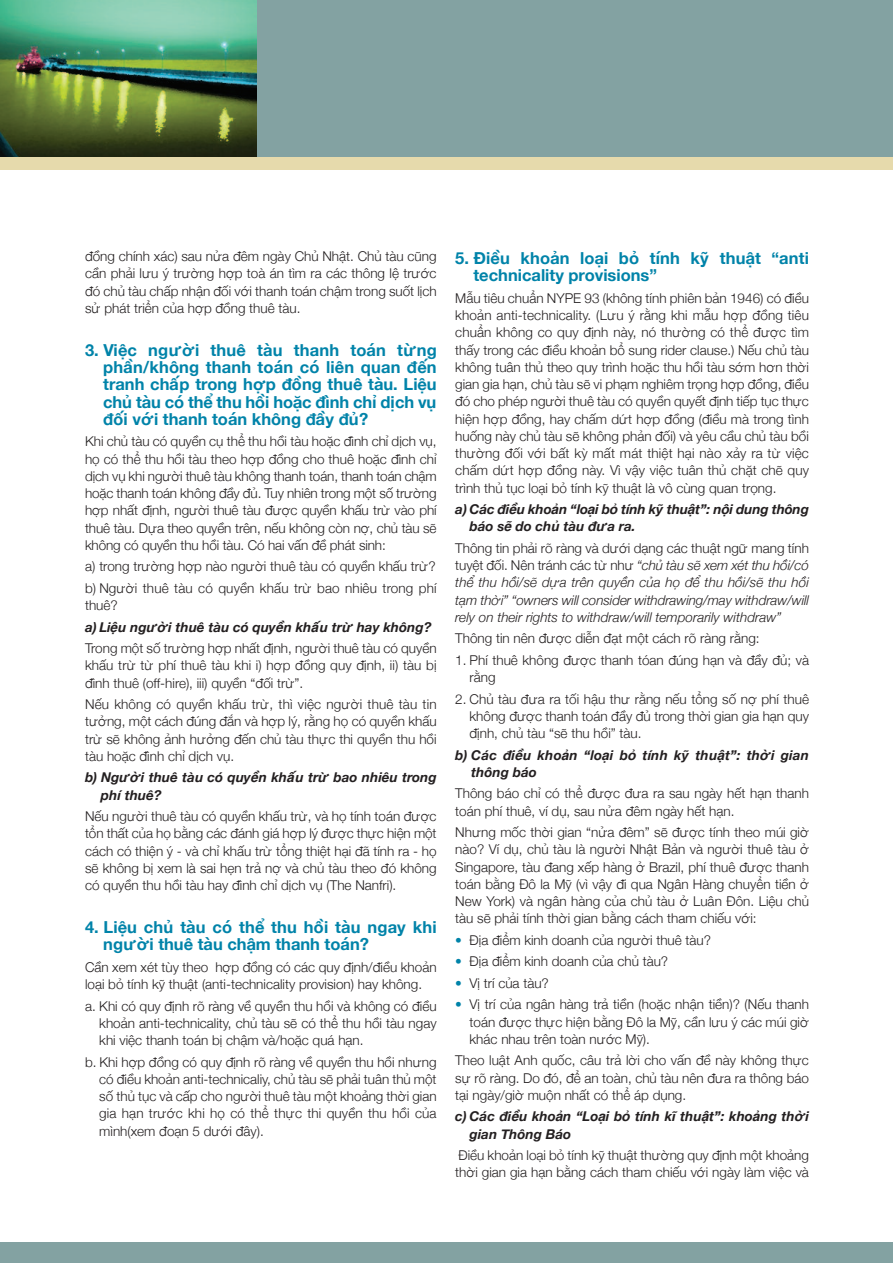
<style>
.page{position:relative;width:893px;height:1263px;background:#fff}
.page>*{position:absolute;margin:0;border:0;box-sizing:border-box;transform-origin:0 0}
.t1{font:700 16.5px/17.2px "Helvetica Neue";color:#0083a9}
.t2{font:300 13.5px/17.2px "Helvetica Neue";color:#231f20;text-align:justify}
.t3{font:italic 700 13.5px/17.2px "Helvetica Neue";color:#231f20}
.t4{font:italic 300 13.5px/17.2px "Helvetica Neue";color:#231f20;text-align:justify}
.s1{font-style:normal}
.s2{color:#0083a9}
</style>
<div class="page">
<div style="left:0;top:0;width:893px;height:164px;background:#83a2a2"></div>
<img style="left:0;top:0;width:256px;height:157px">
<div style="left:0;top:157px;width:893px;height:13px;background:#e6daac"></div>
<div style="left:0;top:1242px;width:893px;height:21px;background:#83a2a2"></div>
<p class="t2" style="left:85px;top:247px;width:353px">đồng chính xác) sau nửa đêm ngày Chủ Nhật. Chủ tàu cũng cần phải lưu ý trường hợp toà án tìm ra các thông lệ trước đó chủ tàu chấp nhận đối với thanh toán chậm trong suốt lịch sử phát triển của hợp đồng thuê tàu.</p>
<p class="t1" style="left:103px;top:341px;width:335px;text-align:justify;text-indent:-18px">3. Việc người thuê tàu thanh toán từng phần/không thanh toán có liên quan đến tranh chấp trong hợp đồng thuê tàu. Liệu chủ tàu có thể thu hồi hoặc đình chỉ dịch vụ đối với thanh toán không đầy đủ?</p>
<p class="t2" style="left:85px;top:433px;width:353px">Khi chủ tàu có quyền cụ thể thu hồi tàu hoặc đình chỉ dịch vụ, họ có thể thu hồi tàu theo hợp đồng cho thuê hoặc đình chỉ dịch vụ khi người thuê tàu không thanh toán, thanh toán chậm hoặc thanh toán không đầy đủ. Tuy nhiên trong một số trường hợp nhất định, người thuê tàu được quyền khấu trừ vào phí thuê tàu. Dựa theo quyền trên, nếu không còn nợ, chủ tàu sẽ không có quyền thu hồi tàu. Có hai vấn đề phát sinh:</p>
<p class="t2" style="left:85px;top:555px;width:353px;line-height:21.5px">a) trong trường hợp nào người thuê tàu có quyền khấu trừ? b) Người thuê tàu có quyền khấu trừ bao nhiêu trong phí</p>
<p class="t2" style="left:85px;top:596px;width:34px">thuê?</p>
<p class="t3" style="left:85px;top:618px;width:348px">a) Liệu người thuê tàu có quyền khấu trừ hay không?</p>
<p class="t2" style="left:85px;top:639px;width:353px">Trong một số trường hợp nhất định, người thuê tàu có quyền khấu trừ từ phí thuê tàu khi i) hợp đồng quy định, ii) tàu bị đình thuê (off-hire), iii) quyền “đối trừ”.</p>
<p class="t2" style="left:85px;top:695px;width:353px">Nếu không có quyền khấu trừ, thì việc người thuê tàu tin tưởng, một cách đúng đắn và hợp lý, rằng họ có quyền khấu trừ sẽ không ảnh hưởng đến chủ tàu thực thi quyền thu hồi tàu hoặc đình chỉ dịch vụ.</p>
<p class="t3" style="left:101px;top:769px;width:337px;text-indent:-16px">b) Người thuê tàu có quyền khấu trừ bao nhiêu trong phí thuê?</p>
<p class="t2" style="left:85px;top:807px;width:353px">Nếu người thuê tàu có quyền khấu trừ, và họ tính toán được tổn thất của họ bằng các đánh giá hợp lý được thực hiện một cách có thiện ý - và chỉ khấu trừ tổng thiệt hại đã tính ra - họ sẽ không bị xem là sai hẹn trả nợ và chủ tàu theo đó không có quyền thu hồi tàu hay đình chỉ dịch vụ (The Nanfri).</p>
<p class="t1" style="left:103px;top:918px;width:335px;text-indent:-18px">4. Liệu chủ tàu có thể thu hồi tàu ngay khi người thuê tàu chậm thanh toán?</p>
<p class="t2" style="left:85px;top:958px;width:353px">Cần xem xét tùy theo hợp đồng có các quy định/điều khoản loại bỏ tính kỹ thuật (anti-technicality provision) hay không.</p>
<p class="t2" style="left:99px;top:997px;width:339px;text-indent:-14px">a. Khi có quy định rõ ràng về quyền thu hồi và không có điều khoản anti-technicality, chủ tàu sẽ có thể thu hồi tàu ngay khi việc thanh toán bị chậm và/hoặc quá hạn.</p>
<p class="t2" style="left:99px;top:1053px;width:339px;text-indent:-14px">b. Khi hợp đồng có quy định rõ ràng về quyền thu hồi nhưng có điều khoản anti-technicaliy, chủ tàu sẽ phải tuân thủ một số thủ tục và cấp cho người thuê tàu một khoảng thời gian gia hạn trước khi họ có thể thực thi quyền thu hồi của mình(xem đoạn 5 dưới đây).</p>
<p class="t1" style="left:473px;top:249px;width:337px;text-indent:-18px">5. Điều khoản loại bỏ tính kỹ thuật “anti technicality provisions”</p>
<p class="t2" style="left:455px;top:289px;width:355px">Mẫu tiêu chuẩn NYPE 93 (không tính phiên bản 1946) có điều khoản anti-technicality. (Lưu ý rằng khi mẫu hợp đồng tiêu chuẩn không co quy định này, nó thường có thể được tìm thấy trong các điều khoản bổ sung rider clause.) Nếu chủ tàu không tuân thủ theo quy trình hoặc thu hồi tàu sớm hơn thời gian gia hạn, chủ tàu sẽ vi phạm nghiêm trọng hợp đồng, điều đó cho phép người thuê tàu có quyền quyết định tiếp tục thực hiện hợp đồng, hay chấm dứt hợp đồng (điều mà trong tình huống này chủ tàu sẽ không phản đối) và yêu cầu chủ tàu bồi thường đối với bất kỳ mất mát thiệt hại nào xảy ra từ việc chấm dứt hợp đồng này. Vì vậy việc tuân thủ chặt chẽ quy trình thủ tục loại bỏ tính kỹ thuật là vô cùng quan trọng.</p>
<p class="t3" style="left:470px;top:500px;width:341px;text-indent:-14px">a) Các điều khoản “loại bỏ tính kỹ thuật”: nội dung thông báo sẽ do chủ tàu đưa ra.</p>
<p class="t4" style="left:455px;top:539px;width:355px"><span class="s1">Thông tin phải rõ ràng và dưới dạng các thuật ngữ mang tính tuyệt đối. Nên tránh các từ như</span> “chủ tàu sẽ xem xét thu hồi/có thể thu hồi/sẽ dựa trên quyền của họ để thu hồi/sẽ thu hồi tạm thời” “owners will consider withdrawing/may withdraw/will rely on their rights to withdraw/will temporarily withdraw”</p>
<p class="t2" style="left:455px;top:630px;width:306px">Thông tin nên được diễn đạt một cách rõ ràng rằng:</p>
<p class="t2" style="left:470px;top:651px;width:341px;text-indent:-14px">1. Phí thuê không được thanh tóan đúng hạn và đầy đủ; và rằng</p>
<p class="t2" style="left:470px;top:690px;width:341px;text-indent:-14px">2. Chủ tàu đưa ra tối hậu thư rằng nếu tổng số nợ phí thuê không được thanh toán đầy đủ trong thời gian gia hạn quy định, chủ tàu “sẽ thu hồi” tàu.</p>
<p class="t3" style="left:471px;top:746px;width:339px;text-indent:-16px">b) Các điều khoản “loại bỏ tính kỹ thuật”: thời gian thông báo</p>
<p class="t2" style="left:455px;top:785px;width:355px">Thông báo chỉ có thể được đưa ra sau ngày hết hạn thanh toán phí thuê, ví dụ, sau nửa đêm ngày hết hạn.</p>
<p class="t2" style="left:455px;top:823px;width:355px">Nhưng mốc thời gian “nửa đêm” sẽ được tính theo múi giờ nào? Ví dụ, chủ tàu là người Nhật Bản và người thuê tàu ở Singapore, tàu đang xếp hàng ở Brazil, phí thuê được thanh toán bằng Đô la Mỹ (vì vậy đi qua Ngân Hàng chuyển tiền ở New York) và ngân hàng của chủ tàu ở Luân Đôn. Liệu chủ tàu sẽ phải tính thời gian bằng cách tham chiếu với:</p>
<p class="t2" style="left:455px;top:931px;width:257px"><span class="s2">•</span> Địa điểm kinh doanh của người thuê tàu?</p>
<p class="t2" style="left:455px;top:953px;width:214px"><span class="s2">•</span> Địa điểm kinh doanh của chủ tàu?</p>
<p class="t2" style="left:455px;top:974px;width:95px"><span class="s2">•</span> Vị trí của tàu?</p>
<p class="t2" style="left:470px;top:996px;width:341px;text-indent:-14px"><span class="s2">•</span> Vị trí của ngân hàng trả tiền (hoặc nhận tiền)? (Nếu thanh toán được thực hiện bằng Đô la Mỹ, cần lưu ý các múi giờ khác nhau trên toàn nước Mỹ).</p>
<p class="t2" style="left:455px;top:1052px;width:355px">Theo luật Anh quốc, câu trả lời cho vấn đề này không thực sự rõ ràng. Do đó, để an toàn, chủ tàu nên đưa ra thông báo tại ngày/giờ muộn nhất có thể áp dụng.</p>
<p class="t3" style="left:470px;top:1108px;width:341px;text-indent:-14px">c) Các điều khoản “Loại bỏ tính kĩ thuật”: khoảng thời gian Thông Báo</p>
<p class="t2" style="left:455px;top:1146px;width:355px">Điều khoản loại bỏ tính kỹ thuật thường quy định một khoảng thời gian gia hạn bằng cách tham chiếu với ngày làm việc và</p>
</div>
